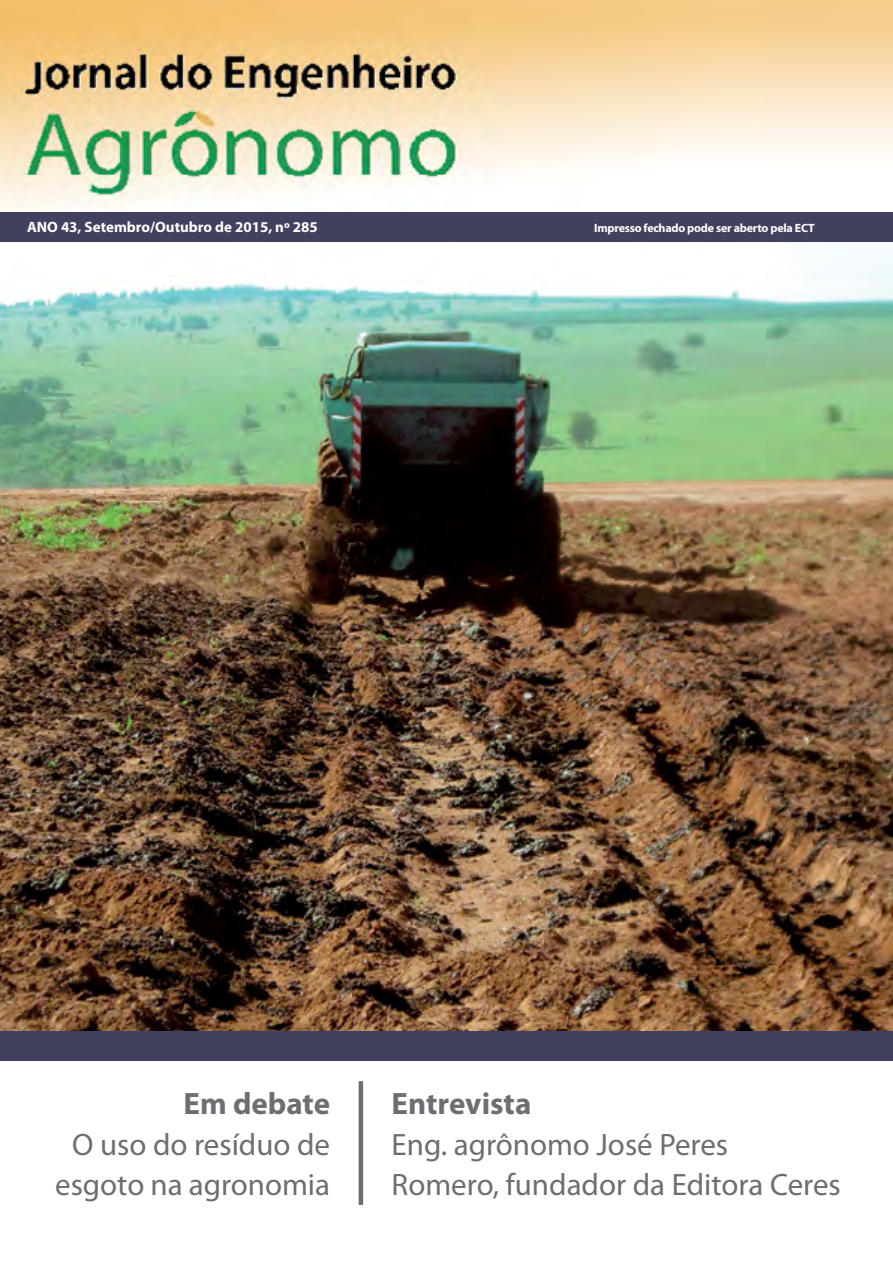
<style>
.page{position:relative;width:893px;height:1263px;background:#fff}
.page>*{position:absolute;margin:0;border:0;box-sizing:border-box;transform-origin:0 0}
.t1{font:31.05px/40.5px "Myriad Pro";color:#6d6e71}
.t2{font:700 31.05px "Myriad Pro";color:#6d6e71}
.t3{font:700 15px "Myriad Pro";color:#fff}
.t4{font:700 12px "Myriad Pro";letter-spacing:-.02em;color:#fff}
</style>
<div class="page">
<img style="left:0;top:242px;width:893px;height:789px">
<div style="left:0;top:1031px;width:893px;height:30px;background:#41405f"></div>
<img style="left:0;top:0;width:893px;height:213px">
<div style="left:0;top:213px;width:893px;height:29px;background:#41405f"></div>
<hr style="left:359px;top:1081px;width:4px;height:124px;background:#6d6e71">
<p class="t3" style="left:27px;top:217px;width:292px">ANO 43, Setembro/Outubro de 2015, nº 285</p>
<p class="t4" style="left:594px;top:220px;width:222px">Impresso fechado pode ser aberto pela ECT</p>
<p class="t2" style="left:184px;top:1083px;width:148px">Em debate</p>
<p class="t1" style="left:55px;top:1123px;width:276px;text-align:center">O uso do resíduo de esgoto na agronomia</p>
<p class="t2" style="left:392px;top:1083px;width:141px">Entrevista</p>
<p class="t1" style="left:392px;top:1123px;width:451px">Eng. agrônomo José Peres<br>Romero, fundador da Editora Ceres</p>
</div>
